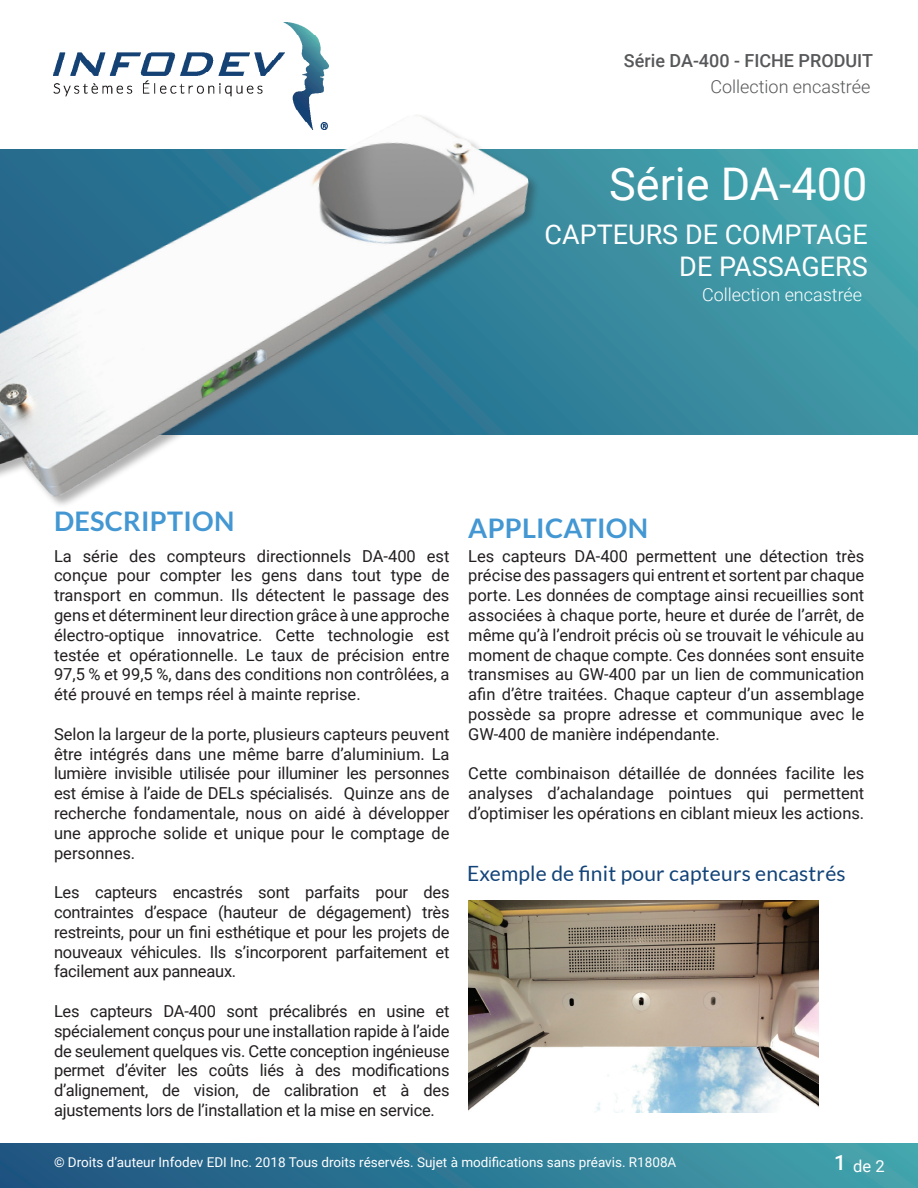
<style>
.page{position:relative;width:918px;height:1188px;background:#fff}
.page>*{position:absolute;margin:0;border:0;box-sizing:border-box;transform-origin:0 0}
.t1{font:45px "Roboto";color:#fff}
.t2{font:27px/32.4px "Roboto";color:#fff;text-align:right}
.t3{font:700 27px "Lato";letter-spacing:.01em;color:#4397d2}
.t4{font:21px "Lato";letter-spacing:.01em;color:#124378}
.t5{font:500 21px "Roboto";color:#fff}
.t6{font:500 18px "Roboto";color:#57585a}
.t7{font:300 18px "Roboto";color:#57585a}
.t8{font:300 18px "Roboto";color:#fff}
.t9{font:16.5px/19.8px "Roboto";color:#231f20;text-align:justify}
.t10{font:16.5px "Roboto";color:#fff}
.t11{font:13.5px "Roboto";color:#fff}
</style>
<div class="page">
<div style="left:0;top:1144px;width:918px;height:44px;background:linear-gradient(to right,#1c527f,#43a4ad)"></div>
<svg style="left:559px;top:149px;width:359px;height:286px;background:#3d95a4"></svg>
<img style="left:0;top:115px;width:559px;height:388px">
<img style="left:468px;top:900px;width:351px;height:212px">
<img style="left:54px;top:23px;width:274px;height:107px">
<p class="t6" style="left:624px;top:48px;width:251px">Série DA-400 - FICHE PRODUIT</p>
<p class="t7" style="left:710px;top:74px;width:162px">Collection encastrée</p>
<h1 class="t1" style="left:609px;top:153px;width:260px">Série DA-400</h1>
<h2 class="t2" style="left:544px;top:217px;width:325px">CAPTEURS DE COMPTAGE<br>DE PASSAGERS</h2>
<p class="t8" style="left:702px;top:282px;width:162px">Collection encastrée</p>
<h2 class="t3" style="left:54px;top:506px;width:182px">DESCRIPTION</h2>
<p class="t9" style="left:54px;top:545px;width:397px">La série des compteurs directionnels DA-400 est conçue pour compter les gens dans tout type de transport en commun. Ils détectent le passage des gens et déterminent leur direction grâce à une approche électro-optique innovatrice. Cette technologie est testée et opérationnelle. Le taux de précision entre 97,5 % et 99,5 %, dans des conditions non contrôlées, a été prouvé en temps réel à mainte reprise.</p>
<p class="t9" style="left:54px;top:724px;width:397px">Selon la largeur de la porte, plusieurs capteurs peuvent être intégrés dans une même barre d’aluminium. La lumière invisible utilisée pour illuminer les personnes est émise à l’aide de DELs spécialisés. Quinze ans de recherche fondamentale, nous on aidé à développer une approche solide et unique pour le comptage de personnes.</p>
<p class="t9" style="left:54px;top:882px;width:397px">Les capteurs encastrés sont parfaits pour des contraintes d’espace (hauteur de dégagement) très restreints, pour un fini esthétique et pour les projets de nouveaux véhicules. Ils s’incorporent parfaitement et facilement aux panneaux.</p>
<p class="t9" style="left:54px;top:1001px;width:397px">Les capteurs DA-400 sont précalibrés en usine et spécialement conçus pour une installation rapide à l’aide de seulement quelques vis. Cette conception ingénieuse permet d’éviter les coûts liés à des modifications d’alignement, de vision, de calibration et à des ajustements lors de l’installation et la mise en service.</p>
<h2 class="t3" style="left:468px;top:513px;width:181px">APPLICATION</h2>
<p class="t9" style="left:468px;top:545px;width:398px">Les capteurs DA-400 permettent une détection très précise des passagers qui entrent et sortent par chaque porte. Les données de comptage ainsi recueillies sont associées à chaque porte, heure et durée de l’arrêt, de même qu’à l’endroit précis où se trouvait le véhicule au moment de chaque compte. Ces données sont ensuite transmises au GW-400 par un lien de communication afin d’être traitées. Chaque capteur d’un assemblage possède sa propre adresse et communique avec le GW-400 de manière indépendante.</p>
<p class="t9" style="left:468px;top:763px;width:398px">Cette combinaison détaillée de données facilite les analyses d’achalandage pointues qui permettent d’optimiser les opérations en ciblant mieux les actions.</p>
<p class="t4" style="left:467px;top:862px;width:380px">Exemple de finit pour capteurs encastrés</p>
<p class="t5" style="left:834px;top:1148px;width:13px">1</p>
<p class="t11" style="left:54px;top:1153px;width:624px">© Droits d’auteur Infodev EDI Inc. 2018 Tous droits réservés. Sujet à modifications sans préavis. R1808A</p>
<p class="t10" style="left:853px;top:1154px;width:33px">de 2</p>
</div>
